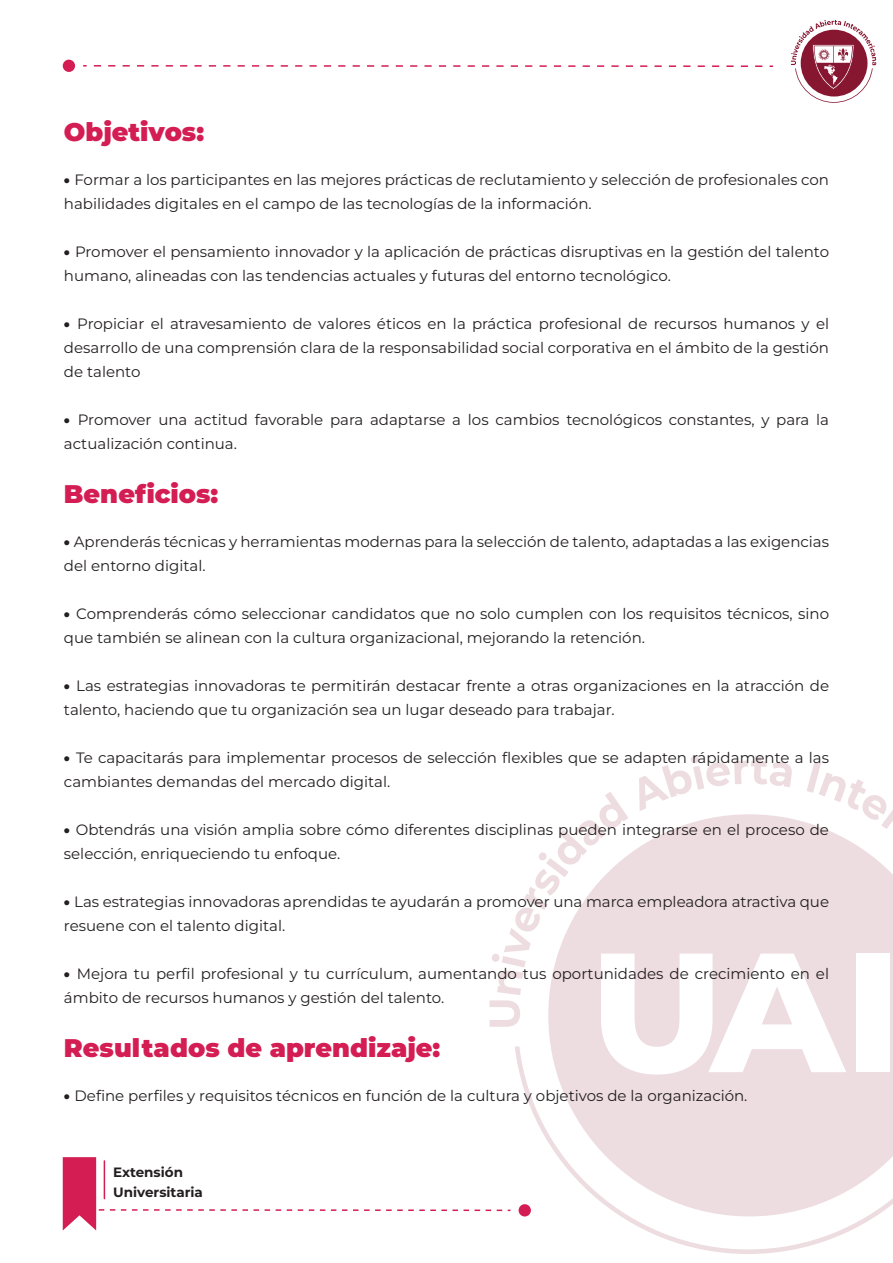
<style>
.page{position:relative;width:893px;height:1263px;background:#fff}
.page>*{position:absolute;margin:0;border:0;box-sizing:border-box;transform-origin:0 0}
.t1{font:900 25.5px "Montserrat";color:#d31d53}
.t2{font:15px/24px "Montserrat";color:#231f20}
.t3{font:700 13.5px/20.9px "Montserrat";color:#231f20}
.s1{font-weight:900}
</style>
<div class="page">
<svg style="left:94px;top:65px;width:679px;height:2px"></svg>
<div style="left:63px;top:60px;width:12px;height:12px;background:#d31d53;border-radius:50%"></div>
<svg style="left:62px;top:755px;width:831px;height:499px"></svg>
<div style="left:519px;top:1204px;width:12px;height:12px;background:#d31d53;border-radius:50%"></div>
<svg style="left:791px;top:20px;width:85px;height:83px"></svg>
<h1 class="t1" style="left:64px;top:113px;width:142px">Objetivos:</h1>
<p class="t2" style="left:64px;top:167px;width:767px"><span class="s1">•</span> Formar a los participantes en las mejores prácticas de reclutamiento y selección de profesionales con habilidades digitales en el campo de las tecnologías de la información.</p>
<p class="t2" style="left:64px;top:239px;width:767px"><span class="s1">•</span> Promover el pensamiento innovador y la aplicación de prácticas disruptivas en la gestión del talento humano, alineadas con las tendencias actuales y futuras del entorno tecnológico.</p>
<p class="t2" style="left:64px;top:311px;width:767px;text-align:justify"><span class="s1">•</span> Propiciar el atravesamiento de valores éticos en la práctica profesional de recursos humanos y el desarrollo de una comprensión clara de la responsabilidad social corporativa en el ámbito de la gestión de talento</p>
<p class="t2" style="left:64px;top:407px;width:767px"><span class="s1">•</span> Promover una actitud favorable para adaptarse a los cambios tecnológicos constantes, y para la actualización continua.</p>
<h1 class="t1" style="left:64px;top:475px;width:156px">Beneficios:</h1>
<p class="t2" style="left:64px;top:529px;width:767px"><span class="s1">•</span> Aprenderás técnicas y herramientas modernas para la selección de talento, adaptadas a las exigencias del entorno digital.</p>
<p class="t2" style="left:64px;top:601px;width:767px"><span class="s1">•</span> Comprenderás cómo seleccionar candidatos que no solo cumplen con los requisitos técnicos, sino que también se alinean con la cultura organizacional, mejorando la retención.</p>
<p class="t2" style="left:64px;top:673px;width:767px"><span class="s1">•</span> Las estrategias innovadoras te permitirán destacar frente a otras organizaciones en la atracción de talento, haciendo que tu organización sea un lugar deseado para trabajar.</p>
<p class="t2" style="left:64px;top:745px;width:767px"><span class="s1">•</span> Te capacitarás para implementar procesos de selección flexibles que se adapten rápidamente a las cambiantes demandas del mercado digital.</p>
<p class="t2" style="left:64px;top:817px;width:767px"><span class="s1">•</span> Obtendrás una visión amplia sobre cómo diferentes disciplinas pueden integrarse en el proceso de selección, enriqueciendo tu enfoque.</p>
<p class="t2" style="left:64px;top:889px;width:767px"><span class="s1">•</span> Las estrategias innovadoras aprendidas te ayudarán a promover una marca empleadora atractiva que resuene con el talento digital.</p>
<p class="t2" style="left:64px;top:961px;width:767px"><span class="s1">•</span> Mejora tu perfil profesional y tu currículum, aumentando tus oportunidades de crecimiento en el ámbito de recursos humanos y gestión del talento.</p>
<h1 class="t1" style="left:64px;top:1029px;width:378px">Resultados de aprendizaje:</h1>
<p class="t2" style="left:64px;top:1083px;width:685px"><span class="s1">•</span> Define perfiles y requisitos técnicos en función de la cultura y objetivos de la organización.</p>
<p class="t3" style="left:113px;top:1160px;width:91px">Extensión<br>Universitaria</p>
</div>
